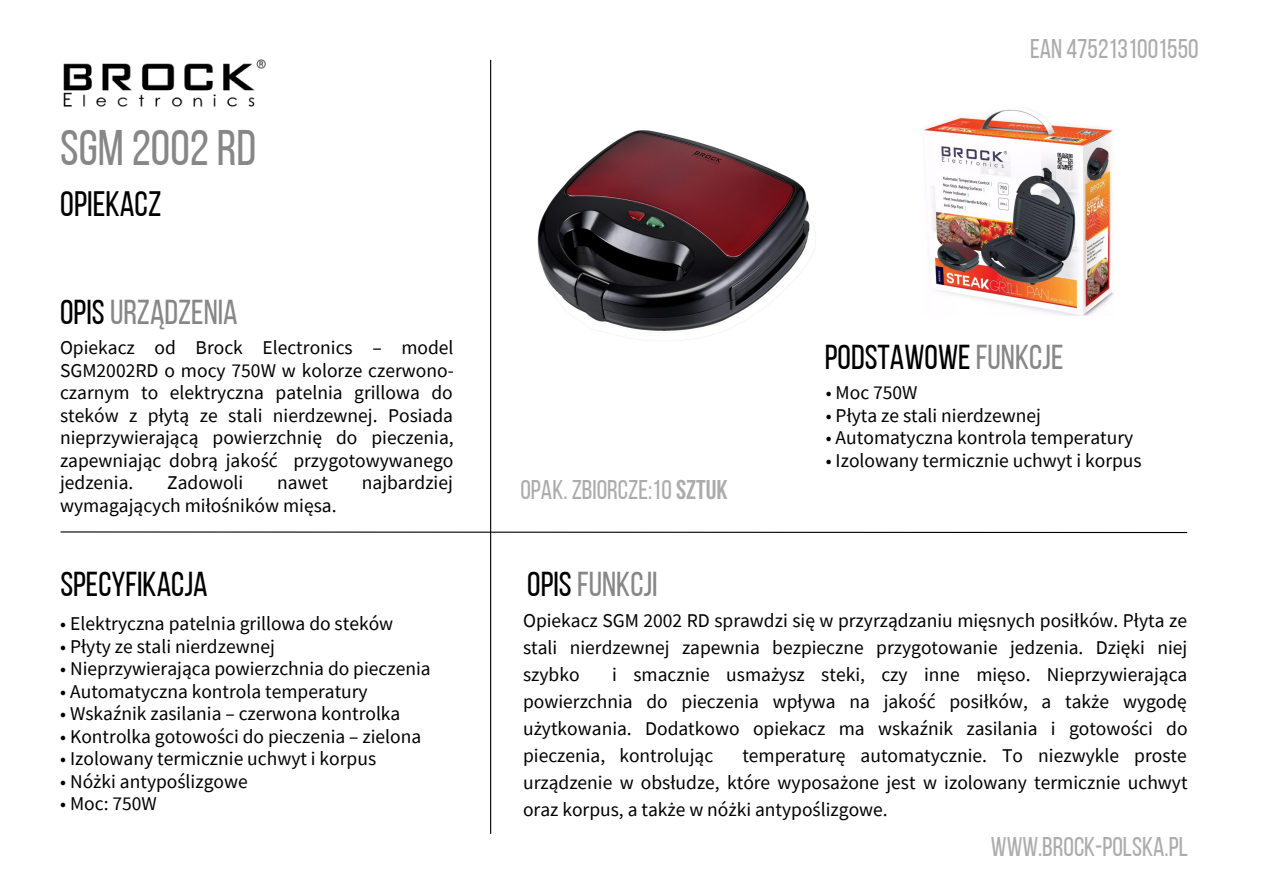
<style>
.page{position:relative;width:1263px;height:894px;background:#fff}
.page>*{position:absolute;margin:0;border:0;box-sizing:border-box;transform-origin:0 0}
.t1{font:49.8px "Bebas Neue";color:#888787}
.t2{font:35.25px "Bebas Neue";color:#000}
.t3{font:34.5px "Bebas Neue";color:#000}
.t4{font:34.5px "Bebas Neue";color:#888787}
.t5{font:27px "Bebas Neue";color:#acacac}
.t6{font:19.5px/27px "Source Sans Pro";color:#000;text-align:justify}
.s1{color:#000}
.s2{font-weight:700}
.s3{color:#888787}
</style>
<div class="page">
<hr style="left:490px;top:60px;width:1px;height:773px;background:#000">
<svg style="left:60px;top:530px;width:1128px;height:3px"></svg>
<img style="left:537px;top:130px;width:279px;height:203px">
<img style="left:924px;top:109px;width:190px;height:207px">
<img style="left:63px;top:59px;width:203px;height:48px">
<p class="t1" style="left:60px;top:127px;width:197px">SGM 2002RD</p>
<p class="t2" style="left:60px;top:189px;width:103px">OPIEKACZ</p>
<p class="t4" style="left:60px;top:298px;width:179px"><span class="s1">OPIS</span>URZĄDZENIA</p>
<p class="t6" style="left:60px;top:336px;width:395px;line-height:22.5px">Opiekacz od Brock Electronics – model SGM2002RD o mocy 750W w kolorze czerwono&shy;czarnym to elektryczna patelnia grillowa do steków z płytą ze stali nierdzewnej. Posiada nieprzywierającą powierzchnię do pieczenia, zapewniając dobrą jakość przygotowywanego jedzenia.</p>
<p class="t6" style="left:167px;top:468px;width:78px">Zadowoli</p>
<p class="t6" style="left:277px;top:468px;width:52px">nawet</p>
<p class="t6" style="left:362px;top:468px;width:93px">najbardziej</p>
<p class="t6" style="left:60px;top:491px;width:278px">wymagających miłośników mięsa.</p>
<p class="t3" style="left:60px;top:570px;width:149px">SPECYFIKACJA</p>
<p class="t6" style="left:60px;top:609px;width:334px">• Elektryczna patelnia grillowa do steków</p>
<p class="t6" style="left:60px;top:632px;width:216px">• Płyty ze stali nierdzewnej</p>
<p class="t6" style="left:60px;top:654px;width:372px">• Nieprzywierająca powierzchnia do pieczenia</p>
<p class="t6" style="left:60px;top:677px;width:309px">• Automatyczna kontrola temperatury</p>
<p class="t6" style="left:60px;top:699px;width:342px">• Wskaźnik zasilania – czerwona kontrolka</p>
<p class="t6" style="left:60px;top:722px;width:362px">• Kontrolka gotowości do pieczenia – zielona</p>
<p class="t6" style="left:60px;top:744px;width:317px">• Izolowany termicznie uchwyt i korpus</p>
<p class="t6" style="left:60px;top:767px;width:189px">• Nóżki antypoślizgowe</p>
<p class="t6" style="left:60px;top:789px;width:98px">• Moc: 750W</p>
<p class="t5" style="left:1030px;top:38px;width:170px">EAN 4752131001550</p>
<p class="t5" style="left:520px;top:479px;width:209px">OPAK. ZBIORCZE:10<span class="s2">SZTUK</span></p>
<p class="t3" style="left:825px;top:343px;width:240px">PODSTAWOWE<span class="s3">FUNKCJE</span></p>
<p class="t6" style="left:826px;top:378px;width:93px">• Moc 750W</p>
<p class="t6" style="left:826px;top:401px;width:217px">• Płyta ze stali nierdzewnej</p>
<p class="t6" style="left:826px;top:423px;width:309px">• Automatyczna kontrola temperatury</p>
<p class="t6" style="left:826px;top:446px;width:317px">• Izolowany termicznie uchwyt i korpus</p>
<p class="t4" style="left:527px;top:570px;width:132px"><span class="s1">OPIS</span>FUNKCJI</p>
<p class="t6" style="left:523px;top:606px;width:666px">Opiekacz SGM 2002 RD sprawdzi się w przyrządzaniu mięsnych posiłków. Płyta ze stali nierdzewnej zapewnia bezpieczne przygotowanie jedzenia. Dzięki niej szybko</p>
<p class="t6" style="left:523px;top:660px;width:666px;text-indent:89px">i smacznie usmażysz steki, czy inne mięso. Nieprzywierająca powierzchnia do pieczenia wpływa na jakość posiłków, a także wygodę użytkowania. Dodatkowo opiekacz ma wskaźnik zasilania i gotowości do pieczenia, kontrolując</p>
<p class="t6" style="left:523px;top:741px;width:666px;text-indent:219px">temperaturę automatycznie. To niezwykle proste urządzenie w obsłudze, które wyposażone jest w izolowany termicznie uchwyt oraz korpus, a także w nóżki antypoślizgowe.</p>
<p class="t5" style="left:991px;top:835px;width:198px">WWW.BROCK-POLSKA.PL</p>
</div>
